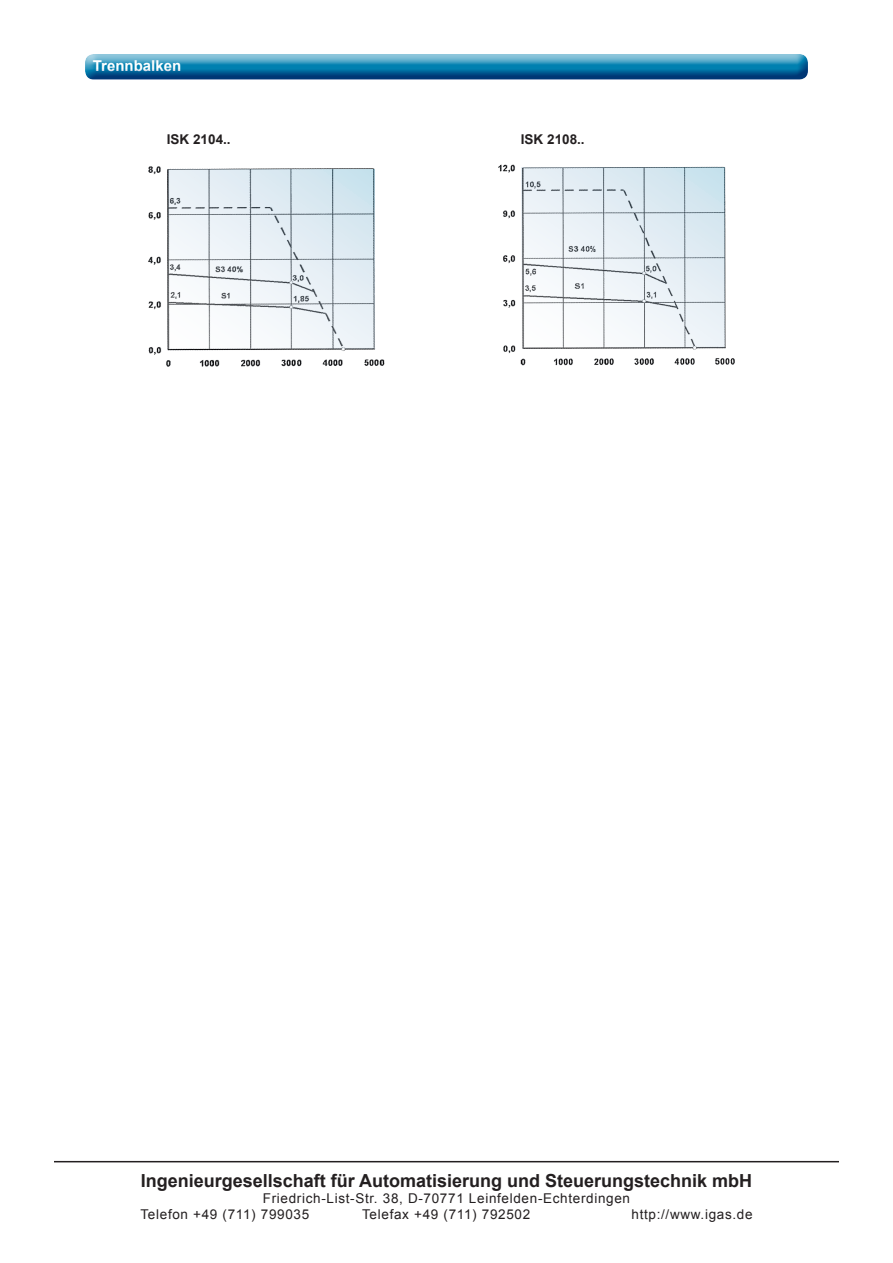
<style>
.page{position:relative;width:893px;height:1263px;background:#fff}
.page>*{position:absolute;margin:0;border:0;box-sizing:border-box;transform-origin:0 0}
.t1{font:700 18px "Arial";color:#231f20}
.t2{font:700 15px "Arial";color:#fff}
.t3{font:13.5px/16.2px "Arial";letter-spacing:.05em;color:#231f20}
.t4{font:700 13.5px "Arial";color:#231f20}
</style>
<div class="page">
<hr style="left:54px;top:1161px;width:785px;height:1px;background:#231f20">
<div style="left:81px;top:51px;width:727px;height:24px;background:#fff;opacity:.75"></div>
<div style="left:81px;top:55px;width:727px;height:26px;background:#253f8e;opacity:.75"></div>
<img style="left:148px;top:164px;width:587px;height:203px">
<svg style="left:168px;top:170px;width:206px;height:179px"></svg>
<svg style="left:522px;top:168px;width:202px;height:179px"></svg>
<p class="t2" style="left:93px;top:56px;width:90px">Trennbalken</p>
<p class="t4" style="left:167px;top:130px;width:65px">ISK 2104..</p>
<p class="t4" style="left:521px;top:130px;width:65px">ISK 2108..</p>
<h1 class="t1" style="left:141px;top:1168px;width:613px">Ingenieurgesellschaft für Automatisierung und Steuerungstechnik mbH</h1>
<p class="t3" style="left:141px;top:1190px;width:491px;text-indent:122px">Friedrich-List-Str. 38, D-70771 Leinfelden-Echterdingen<br>Telefon +49 (711) 799035</p>
<p class="t3" style="left:362px;top:1206px;width:169px">Telefax +49 (711) 792502</p>
<p class="t3" style="left:632px;top:1206px;width:123px">http://www.igas.de</p>
</div>
